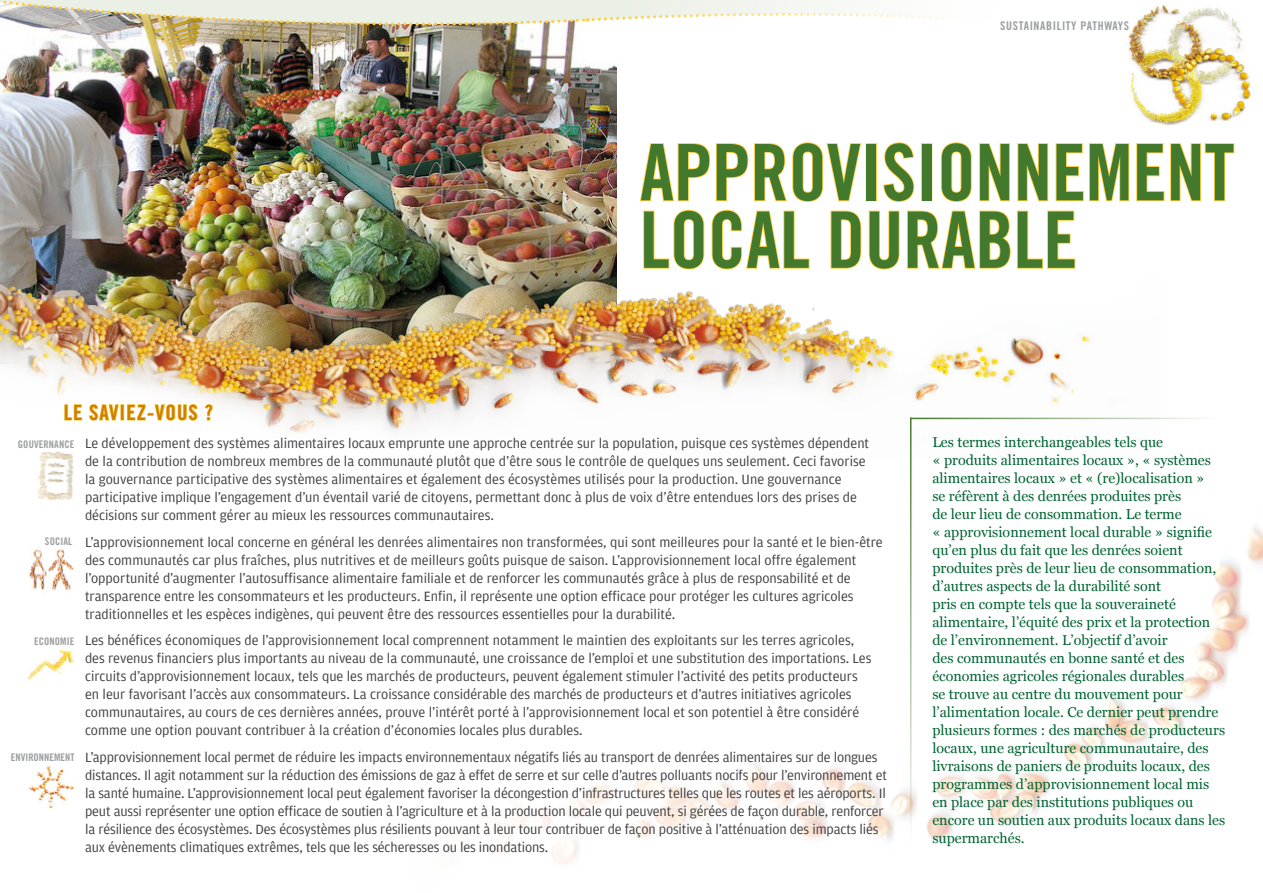
<style>
.page{position:relative;width:1263px;height:893px;background:#fff}
.page>*{position:absolute;margin:0;border:0;box-sizing:border-box;transform-origin:0 0}
.heading01{font:78px/67.5px "Trade Gothic Bold Cond Twenty";color:#43792d}
.heading02{font:21px "Trade Gothic Bold Cond Twenty";letter-spacing:.05em;color:#ce7f00}
.txt{font:14.25px/18px "Amplitude";color:#3e3d40}
.box{font:14.25px/18px "Georgia";color:#006331}
.Running-head_susta{font:12px "Trade Gothic Bold Cond Twenty";letter-spacing:.05em;color:#9c9e9f}
.Gov-Soc-Econ-Env{font:10.5px "Trade Gothic Bold Cond Twenty";letter-spacing:.01em;color:#9c9e9f}
</style>
<div class="page">
<img style="left:1128px;top:5px;width:123px;height:121px">
<img style="left:491px;top:491px;width:772px;height:374px">
<img style="left:0;top:36px;width:617px;height:237px">
<img style="left:0;top:273px;width:1161px;height:184px">
<img style="left:0;top:0;width:956px;height:36px">
<svg style="left:64px;top:392px;width:56px;height:37px"></svg>
<div style="left:120px;top:404px;width:4px;height:17px;border:1px solid #fecf44"></div>
<svg style="left:126px;top:403px;width:72px;height:26px"></svg>
<svg style="left:204px;top:403px;width:9px;height:18px"></svg>
<img style="left:29px;top:549px;width:45px;height:42px">
<img style="left:27px;top:650px;width:47px;height:31px">
<img style="left:28px;top:765px;width:46px;height:44px">
<img style="left:11px;top:451px;width:63px;height:50px">
<svg style="left:640px;top:142px;width:222px;height:60px"></svg>
<div style="left:866px;top:143px;width:11px;height:58px;border:2px solid #fecf44"></div>
<svg style="left:883px;top:142px;width:32px;height:60px"></svg>
<div style="left:921px;top:143px;width:11px;height:58px;border:2px solid #fecf44"></div>
<svg style="left:940px;top:142px;width:109px;height:60px"></svg>
<svg style="left:1055px;top:143px;width:180px;height:59px"></svg>
<svg style="left:643px;top:209px;width:62px;height:61px"></svg>
<svg style="left:711px;top:209px;width:99px;height:61px"></svg>
<svg style="left:830px;top:210px;width:32px;height:59px"></svg>
<svg style="left:868px;top:210px;width:32px;height:60px"></svg>
<svg style="left:907px;top:210px;width:169px;height:59px"></svg>
<hr style="left:910px;top:418px;width:1px;height:428px;background:#43792d">
<hr style="left:910px;top:418px;width:307px;height:1px;background:#43792d">
<p class="Running-head_susta" style="left:1000px;top:19px;width:130px">SUSTAINABILITY PATHWAYS</p>
<p class="heading02" style="left:64px;top:400px;width:151px">LE SAVIEZ-VOUS ?</p>
<p class="heading01" style="left:640px;top:138px;width:596px">APPROVISIONNEMENT<br>LOCAL DURABLE</p>
<p class="Gov-Soc-Econ-Env" style="left:18px;top:438px;width:58px">GOUVERNANCE</p>
<p class="Gov-Soc-Econ-Env" style="left:45px;top:535px;width:29px">SOCIAL</p>
<p class="Gov-Soc-Econ-Env" style="left:34px;top:635px;width:42px">ECONOMIE</p>
<p class="Gov-Soc-Econ-Env" style="left:11px;top:751px;width:65px">ENVIRONNEMENT</p>
<p class="txt" style="left:85px;top:434px;width:786px">Le développement des systèmes alimentaires locaux emprunte une approche centrée sur la population, puisque ces systèmes dépendent de la contribution de nombreux membres de la communauté plutôt que d’être sous le contrôle de quelques uns seulement. Ceci favorise la gouvernance participative des systèmes alimentaires et également des écosystèmes utilisés pour la production. Une gouvernance participative implique l’engagement d’un éventail varié de citoyens, permettant donc à plus de voix d’être entendues lors des prises de décisions sur comment gérer au mieux les ressources communautaires.</p>
<p class="txt" style="left:85px;top:533px;width:799px">L’approvisionnement local concerne en général les denrées alimentaires non transformées, qui sont meilleures pour la santé et le bien-être des communautés car plus fraîches, plus nutritives et de meilleurs goûts puisque de saison. L’approvisionnement local offre également l’opportunité d’augmenter l’autosuffisance alimentaire familiale et de renforcer les communautés grâce à plus de responsabilité et de transparence entre les consommateurs et les producteurs. Enfin, il représente une option efficace pour protéger les cultures agricoles traditionnelles et les espèces indigènes, qui peuvent être des ressources essentielles pour la durabilité.</p>
<p class="txt" style="left:85px;top:631px;width:788px">Les bénéfices économiques de l’approvisionnement local comprennent notamment le maintien des exploitants sur les terres agricoles, des revenus financiers plus importants au niveau de la communauté, une croissance de l’emploi et une substitution des importations. Les circuits d’approvisionnement locaux, tels que les marchés de producteurs, peuvent également stimuler l’activité des petits producteurs en leur favorisant l’accès aux consommateurs. La croissance considérable des marchés de producteurs et d’autres initiatives agricoles communautaires, au cours de ces dernières années, prouve l’intérêt porté à l’approvisionnement local et son potentiel à être considéré comme une option pouvant contribuer à la création d’économies locales plus durables.</p>
<p class="txt" style="left:85px;top:748px;width:803px">L’approvisionnement local permet de réduire les impacts environnementaux négatifs liés au transport de denrées alimentaires sur de longues distances. Il agit notamment sur la réduction des émissions de gaz à effet de serre et sur celle d’autres polluants nocifs pour l’environnement et la santé humaine. L’approvisionnement local peut également favoriser la décongestion d’infrastructures telles que les routes et les aéroports. Il peut aussi représenter une option efficace de soutien à l’agriculture et à la production locale qui peuvent, si gérées de façon durable, renforcer la résilience des écosystèmes. Des écosystèmes plus résilients pouvant à leur tour contribuer de façon positive à l’atténuation des impacts liés aux évènements climatiques extrêmes, tels que les sécheresses ou les inondations.</p>
<p class="box" style="left:932px;top:433px;width:294px">Les termes interchangeables tels que<br>« produits alimentaires locaux », « systèmes alimentaires locaux » et « (re)localisation »<br>se réfèrent à des denrées produites près<br>de leur lieu de consommation. Le terme<br>« approvisionnement local durable » signifie qu’en plus du fait que les denrées soient produites près de leur lieu de consommation, d’autres aspects de la durabilité sont<br>pris en compte tels que la souveraineté alimentaire, l’équité des prix et la protection de l’environnement. L’objectif d’avoir<br>des communautés en bonne santé et des économies agricoles régionales durables<br>se trouve au centre du mouvement pour l’alimentation locale. Ce dernier peut prendre plusieurs formes : des marchés de producteurs locaux, une agriculture communautaire, des livraisons de paniers de produits locaux, des programmes d’approvisionnement local mis en place par des institutions publiques ou encore un soutien aux produits locaux dans les supermarchés.</p>
</div>
